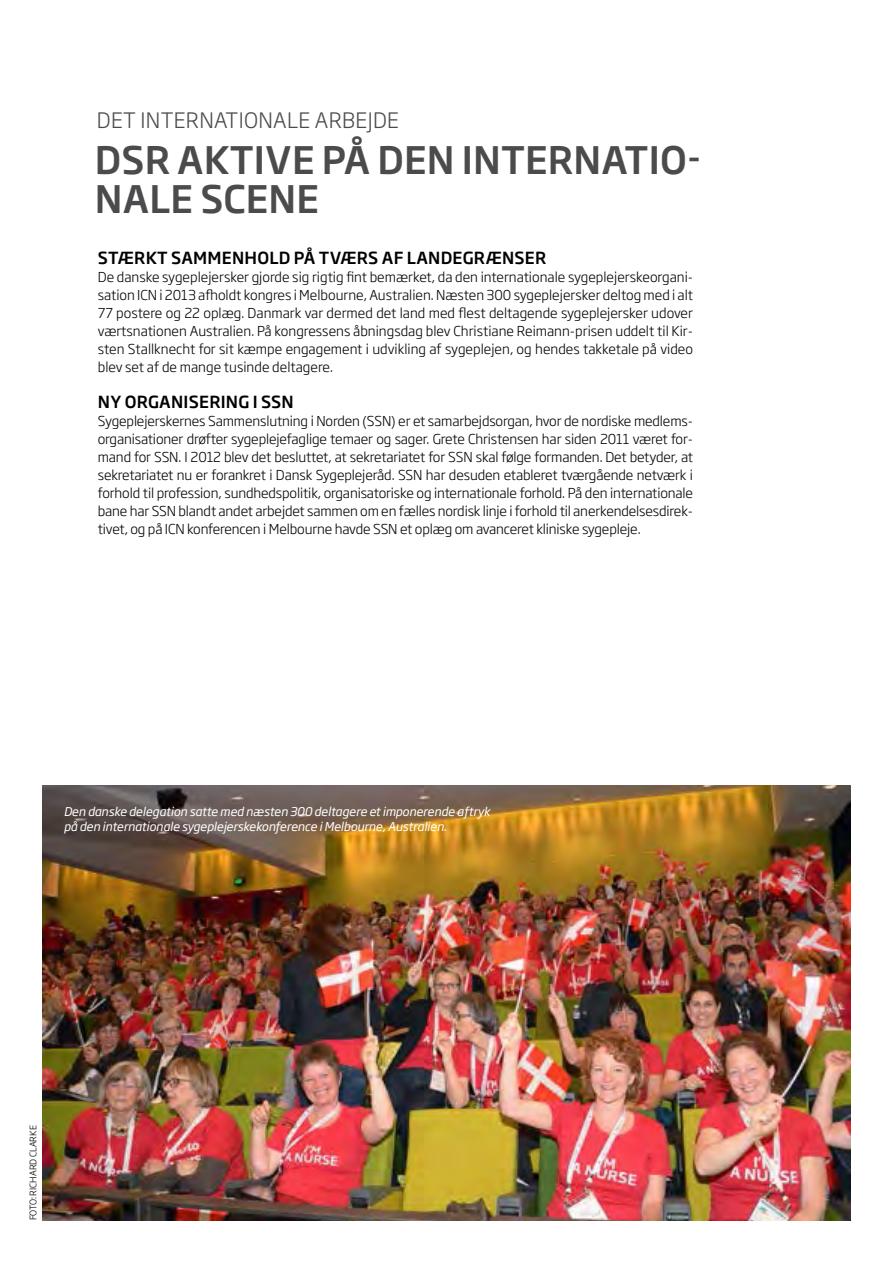
<style>
.page{position:relative;width:893px;height:1263px;background:#fff}
.page>*{position:absolute;margin:0;border:0;box-sizing:border-box;transform-origin:0 0}
.t1{font:500 37.5px/39px "Soho Gothic Pro";letter-spacing:.005em;color:#4b4b4d}
.t2{font:300 21px "Soho Gothic Pro";letter-spacing:.015em;color:#4b4b4d}
.t3{font:500 16.5px "Soho Gothic Pro";letter-spacing:.015em;color:#000}
.t4{font:300 13.5px/18px "Soho Gothic Pro";letter-spacing:-.01em;color:#000;text-align:justify}
.t5{font:italic 12px/15px "Soho Gothic Pro";letter-spacing:-.01em;color:#fff}
.t6{font:300 9px "Soho Gothic Pro";letter-spacing:.005em;color:#000}
</style>
<div class="page">
<img style="left:43px;top:786px;width:807px;height:434px">
<h2 class="t2" style="left:97px;top:104px;width:304px">DET INTERNATIONALE ARBEJDE</h2>
<h1 class="t1" style="left:95px;top:138px;width:608px">DSR AKTIVE PÅ DEN INTERNATIO-<br>NALE SCENE</h1>
<p class="t3" style="left:98px;top:245px;width:450px">STÆRKT SAMMENHOLD PÅ TVÆRS AF LANDEGRÆNSER</p>
<p class="t4" style="left:98px;top:267px;width:597px">De danske sygeplejersker gjorde sig rigtig fint bemærket, da den internationale sygeplejerskeorgani&shy;sation ICN i 2013 afholdt kongres i Melbourne, Australien. Næsten 300 sygeplejersker deltog med i alt 77 postere og 22 oplæg. Danmark var dermed det land med flest deltagende sygeplejersker udover værtsnationen Australien. På kongressens åbningsdag blev Christiane Reimann-prisen uddelt til Kir&shy;sten Stallknecht for sit kæmpe engagement i udvikling af sygeplejen, og hendes takketale på video blev set af de mange tusinde deltagere.</p>
<p class="t3" style="left:98px;top:389px;width:197px">NY ORGANISERING I SSN</p>
<p class="t4" style="left:98px;top:411px;width:597px">Sygeplejerskernes Sammenslutning i Norden (SSN) er et samarbejdsorgan, hvor de nordiske medlems&shy;organisationer drøfter sygeplejefaglige temaer og sager. Grete Christensen har siden 2011 været for&shy;mand for SSN. I 2012 blev det besluttet, at sekretariatet for SSN skal følge formanden. Det betyder, at sekretariatet nu er forankret i Dansk Sygeplejeråd. SSN har desuden etableret tværgående netværk i forhold til profession, sundhedspolitik, organisatoriske og internationale forhold. På den internationale bane har SSN blandt andet arbejdet sammen om en fælles nordisk linje i forhold til anerkendelsesdirek&shy;tivet, og på ICN konferencen i Melbourne havde SSN et oplæg om avanceret kliniske sygepleje.</p>
<p class="t5" style="left:64px;top:804px;width:428px">Den danske delegation satte med næsten 300 deltagere et imponerende aftryk på den internationale sygeplejerskekonference i Melbourne, Australien.</p>
<p class="t6" style="left:26px;top:1220px;width:97px;rotate:-90deg">FOTO: RICHARD CLARKE</p>
</div>
